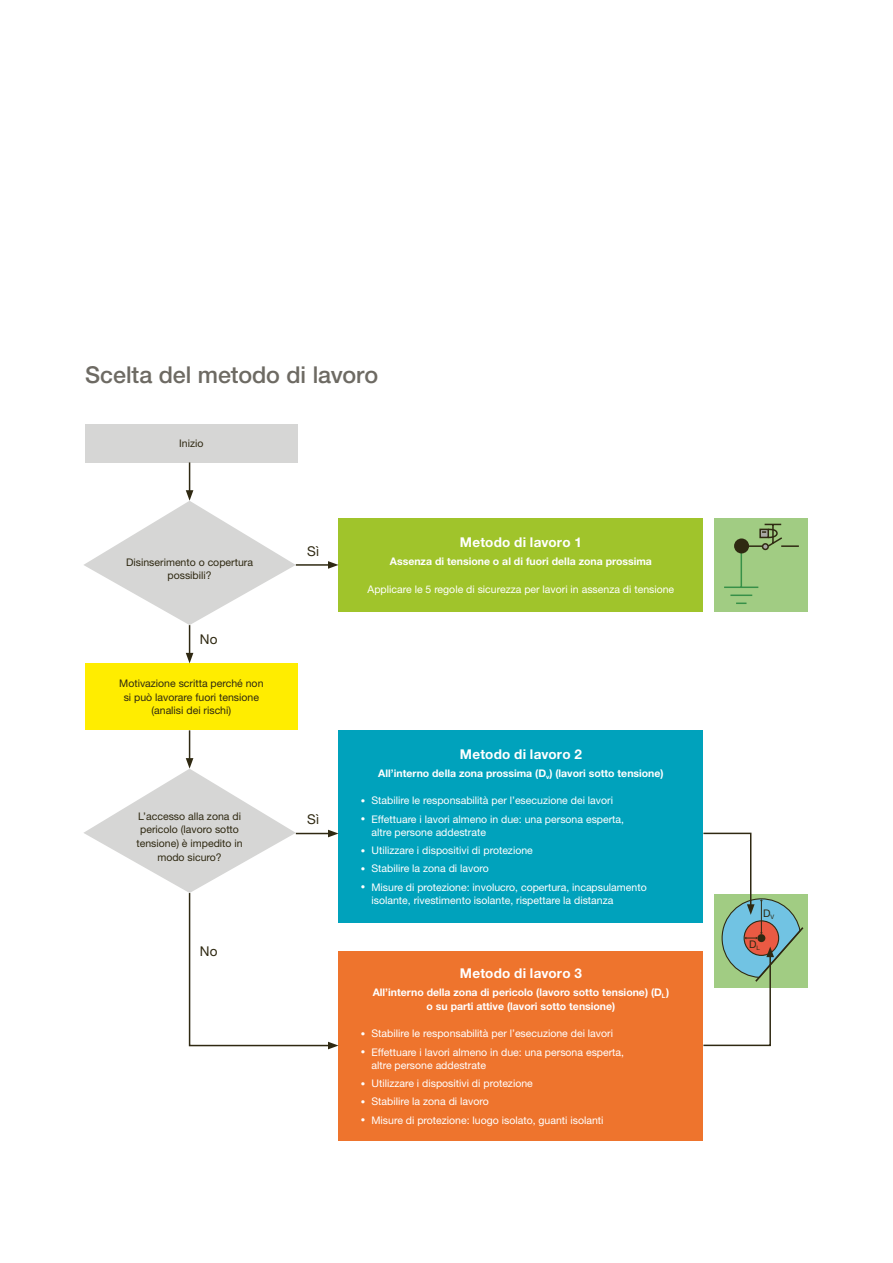
<style>
.page{position:relative;width:893px;height:1263px;background:#fff}
.page>*{position:absolute;margin:0;border:0;box-sizing:border-box;transform-origin:0 0}
.t1{font:500 23.25px "Helvetica Neue LT Std";color:#6d6a63}
.t2{font:700 13.5px "Helvetica Neue LT Std";letter-spacing:.02em;color:#fff}
.t3{font:13.5px "Helvetica Neue LT Std";letter-spacing:.01em;color:#2f2912}
.t4{font:10.5px/13.8px "Helvetica Neue LT Std";color:#fff}
.t5{font:700 10.5px/13.8px "Helvetica Neue LT Std";color:#fff;text-align:center}
.t6{font:10.5px/13.8px "Helvetica Neue LT Std";color:#2f2912;text-align:center}
.s1{font-size:9px}
</style>
<div class="page">
<div style="left:85px;top:424px;width:213px;height:38px;background:#d6d6d5"></div>
<div style="left:85px;top:663px;width:213px;height:67px;background:#ffed00"></div>
<hr style="left:189px;top:462px;width:1px;height:30px;background:#2f2912">
<hr style="left:189px;top:625px;width:1px;height:30px;background:#2f2912">
<svg style="left:186px;top:653px;width:7px;height:10px"></svg>
<hr style="left:189px;top:730px;width:1px;height:30px;background:#2f2912">
<svg style="left:84px;top:490px;width:212px;height:135px"></svg>
<div style="left:338px;top:518px;width:365px;height:94px;background:#a0c42b"></div>
<div style="left:338px;top:730px;width:365px;height:193px;background:#00a2bc"></div>
<div style="left:338px;top:951px;width:365px;height:189px;background:#ee742d"></div>
<hr style="left:296px;top:564px;width:34px;height:2px;background:#2f2912">
<svg style="left:328px;top:561px;width:11px;height:8px"></svg>
<svg style="left:84px;top:758px;width:255px;height:291px"></svg>
<div style="left:715px;top:894px;width:93px;height:93px;background:#a1cc83"></div>
<div style="left:714px;top:518px;width:94px;height:94px;background:#a1cc83"></div>
<hr style="left:741px;top:552px;width:1px;height:35px;background:#379048">
<hr style="left:724px;top:586px;width:34px;height:2px;background:#379048">
<hr style="left:730px;top:594px;width:22px;height:2px;background:#379048">
<svg style="left:736px;top:602px;width:10px;height:2px"></svg>
<svg style="left:747px;top:523px;width:52px;height:28px"></svg>
<div style="left:734px;top:538px;width:15px;height:15px;background:#2f2912;border-radius:50%"></div>
<svg style="left:703px;top:832px;width:102px;height:215px"></svg>
<h1 class="t1" style="left:85px;top:361px;width:295px">Scelta del metodo di lavoro</h1>
<p class="t6" style="left:179px;top:436px;width:26px">Inizio</p>
<p class="t6" style="left:126px;top:555px;width:128px">Disinserimento o copertura possibili?</p>
<p class="t3" style="left:200px;top:631px;width:19px">No</p>
<p class="t6" style="left:119px;top:676px;width:146px">Motivazione scritta perché non si può lavorare fuori tensione (analisi dei rischi)</p>
<p class="t6" style="left:136px;top:809px;width:108px">L’accesso alla zona di pericolo (lavoro sotto tensione) è impedito in modo sicuro?</p>
<p class="t3" style="left:200px;top:943px;width:19px">No</p>
<p class="t3" style="left:307px;top:543px;width:13px">Sì</p>
<p class="t2" style="left:460px;top:534px;width:124px">Metodo di lavoro 1</p>
<p class="t5" style="left:390px;top:554px;width:264px">Assenza di tensione o al di fuori della zona prossima</p>
<p class="t4" style="left:368px;top:582px;width:308px">Applicare le 5 regole di sicurezza per lavori in assenza di tensione</p>
<p class="t3" style="left:307px;top:811px;width:13px">Sì</p>
<p class="t2" style="left:460px;top:745px;width:124px">Metodo di lavoro 2</p>
<p class="t5" style="left:378px;top:766px;width:287px">All’interno della zona prossima (D<sub>v</sub>) (lavori sotto tensione)</p>
<p class="t4" style="left:361px;top:794px;width:253px"><span class="s1">•</span> Stabilire le responsabilità per l’esecuzione dei lavori</p>
<p class="t4" style="left:371px;top:812px;width:254px;text-indent:-10px"><span class="s1">•</span> Effettuare i lavori almeno in due: una persona esperta, altre persone addestrate</p>
<p class="t4" style="left:361px;top:844px;width:173px"><span class="s1">•</span> Utilizzare i dispositivi di protezione</p>
<p class="t4" style="left:361px;top:862px;width:129px"><span class="s1">•</span> Stabilire la zona di lavoro</p>
<p class="t4" style="left:371px;top:880px;width:277px;text-indent:-10px"><span class="s1">•</span> Misure di protezione: involucro, copertura, incapsulamento isolante, rivestimento isolante, rispettare la distanza</p>
<p class="t2" style="left:460px;top:965px;width:124px">Metodo di lavoro 3</p>
<p class="t5" style="left:373px;top:985px;width:298px">All’interno della zona di pericolo (lavoro sotto tensione) (D<sub>L</sub>) o su parti attive (lavori sotto tensione)</p>
<p class="t4" style="left:361px;top:1027px;width:253px"><span class="s1">•</span> Stabilire le responsabilità per l’esecuzione dei lavori</p>
<p class="t4" style="left:371px;top:1045px;width:254px;text-indent:-10px"><span class="s1">•</span> Effettuare i lavori almeno in due: una persona esperta, altre persone addestrate</p>
<p class="t4" style="left:361px;top:1076px;width:173px"><span class="s1">•</span> Utilizzare i dispositivi di protezione</p>
<p class="t4" style="left:361px;top:1095px;width:129px"><span class="s1">•</span> Stabilire la zona di lavoro</p>
<p class="t4" style="left:361px;top:1113px;width:244px"><span class="s1">•</span> Misure di protezione: luogo isolato, guanti isolanti</p>
<p class="t6" style="left:763px;top:907px;width:13px">D<sub>V</sub></p>
<p class="t6" style="left:749px;top:937px;width:12px">D<sub>L</sub></p>
</div>
